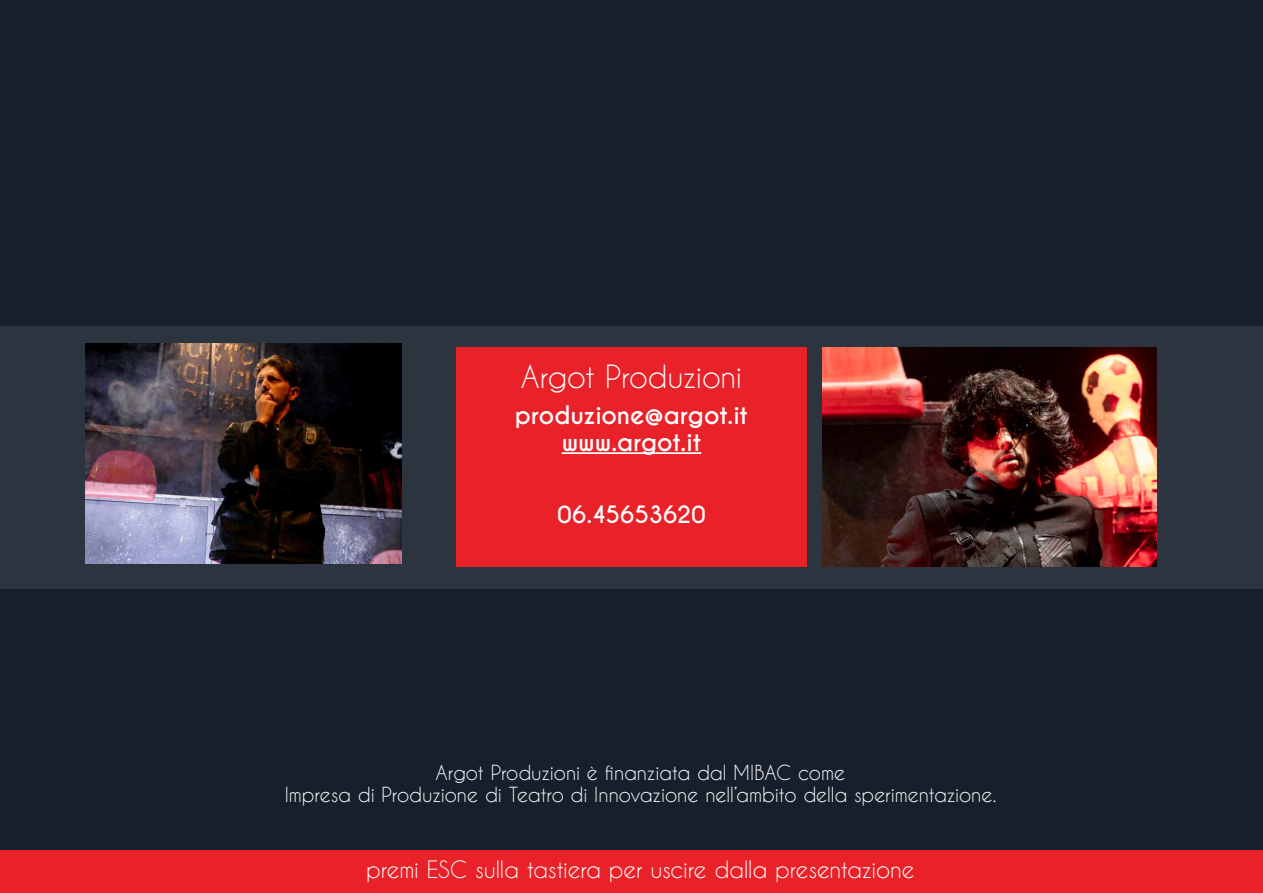
<style>
.page{position:relative;width:1263px;height:893px;background:#161f2b}
.page>*{position:absolute;margin:0;border:0;box-sizing:border-box;transform-origin:0 0}
.t1{font:30px "Caviar Dreams";letter-spacing:-.01em;color:#fff}
.t2{font:700 24px/27px "Caviar Dreams";letter-spacing:-.005em;color:#fff;text-align:center}
.t3{font:22.5px "Caviar Dreams";letter-spacing:-.015em;color:#fff}
.t4{font:700 22.5px "Caviar Dreams";color:#fff}
.t5{font:19.5px/22.5px "Caviar Dreams";letter-spacing:-.005em;color:#fff;text-align:center}
</style>
<div class="page">
<div style="left:0;top:850px;width:1263px;height:43px;background:#e92128"></div>
<div style="left:0;top:326px;width:1263px;height:262px;background:#2c343f"></div>
<img style="left:85px;top:343px;width:317px;height:220px">
<img style="left:823px;top:347px;width:334px;height:220px">
<div style="left:456px;top:347px;width:350px;height:220px;background:#e92128"></div>
<hr style="left:562px;top:452px;width:139px;height:2px;background:#fff">
<h1 class="t1" style="left:521px;top:359px;width:223px">Argot Produzioni</h1>
<p class="t2" style="left:515px;top:402px;width:235px">produzione@argot.it www.argot.it</p>
<p class="t4" style="left:557px;top:500px;width:150px">06.45653620</p>
<p class="t5" style="left:285px;top:761px;width:713px">Argot Produzioni è finanziata dal MIBAC come<br>Impresa di Produzione di Teatro di Innovazione nell’ambito della sperimentazione.</p>
<p class="t3" style="left:366px;top:856px;width:550px">premi ESC sulla tastiera per uscire dalla presentazione</p>
</div>
